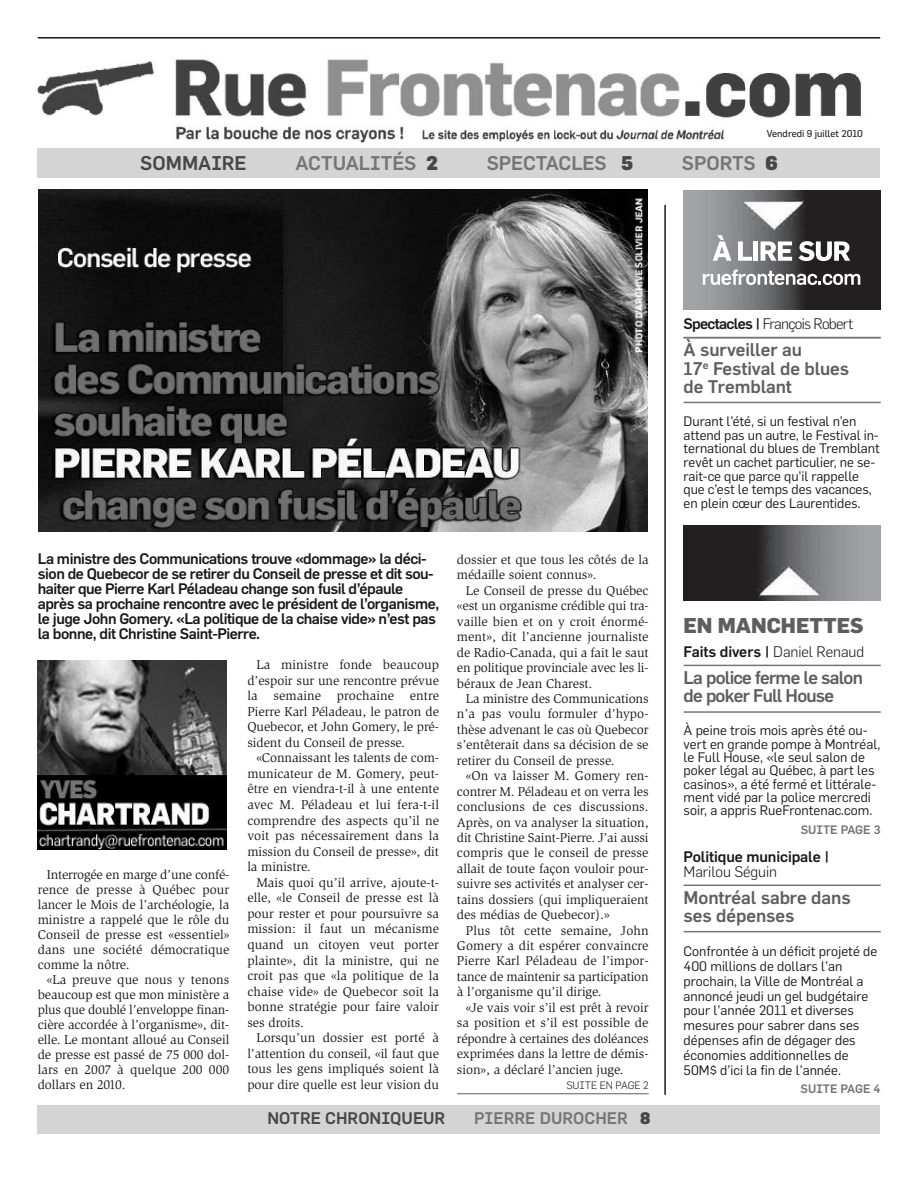
<style>
.page{position:relative;width:918px;height:1188px;background:#fff}
.page>*{position:absolute;margin:0;border:0;box-sizing:border-box;transform-origin:0 0}
.t1{font:800 21px "Flama";color:#5e5e5e}
.t2{font:500 19.5px "Flama";color:#757575}
.t3{font:500 19.5px "Flama";color:#474747}
.t4{font:500 18px/18.1px "Flama";letter-spacing:-.005em;color:#5e5e5e}
.t5{font:500 18px/18.1px "Flama";letter-spacing:-.04em;color:#5e5e5e}
.t6{font:500 16.5px "Flama";color:#474747}
.t7{font:500 16.5px "Flama";color:#757575}
.t8{font:500 15px/15px "Flama";letter-spacing:-.03em;color:#191919}
.t9{font:500 15px "Flama";letter-spacing:-.005em;color:#191919}
.t10{font:300 15px "Flama";letter-spacing:-.045em;color:#191919}
.t11{font:300 15px "Flama";letter-spacing:-.005em;color:#191919}
.t12{font:13.5px/14.9px "Flama";color:#191919}
.t13{font:13.2px/15.5px "Slimbach Std";letter-spacing:-.005em;color:#191919;text-align:justify}
.t14{font:500 12px "Flama";color:#757575}
.t15{font:300 10.5px "Flama";color:#191919}
.t16{font:9.75px "Flama Basic";color:#191919}
.s1{font-weight:900;color:#474747}
.s2{font-weight:500}
.s3{font-weight:300}
</style>
<div class="page">
<hr style="left:664px;top:205px;width:2px;height:890px;background:#191919">
<img style="left:36px;top:59px;width:841px;height:93px">
<div style="left:38px;top:149px;width:842px;height:29px;background:#d4d4d4"></div>
<div style="left:38px;top:1105px;width:842px;height:29px;background:#d4d4d4"></div>
<hr style="left:38px;top:37px;width:842px;height:2px;background:#191919">
<hr style="left:457px;top:1094px;width:192px;height:1px;background:#5e5e5e">
<img style="left:38px;top:661px;width:188px;height:188px">
<img style="left:39px;top:189px;width:609px;height:343px">
<img style="left:683px;top:526px;width:197px;height:74px">
<img style="left:683px;top:190px;width:197px;height:119px">
<svg style="left:713px;top:235px;width:18px;height:26px"></svg>
<svg style="left:738px;top:241px;width:14px;height:20px"></svg>
<div style="left:753px;top:241px;width:5px;height:20px;background:#fff"></div>
<svg style="left:761px;top:241px;width:31px;height:20px"></svg>
<svg style="left:799px;top:241px;width:51px;height:20px"></svg>
<svg style="left:703px;top:269px;width:157px;height:16px"></svg>
<hr style="left:684px;top:337px;width:197px;height:1px;background:#757575">
<hr style="left:684px;top:402px;width:197px;height:1px;background:#757575">
<hr style="left:684px;top:665px;width:197px;height:1px;background:#757575">
<hr style="left:684px;top:711px;width:197px;height:2px;background:#757575">
<hr style="left:684px;top:885px;width:197px;height:1px;background:#757575">
<hr style="left:684px;top:931px;width:197px;height:1px;background:#757575">
<p class="t16" style="left:767px;top:129px;width:98px">Vendredi 9 juillet 2010</p>
<h2 class="t3" style="left:140px;top:154px;width:108px">SOMMAIRE</h2>
<h2 class="t2" style="left:296px;top:154px;width:144px">ACTUALITÉS <span class="s1">2</span></h2>
<h2 class="t2" style="left:487px;top:154px;width:148px">SPECTACLES <span class="s1">5</span></h2>
<h2 class="t2" style="left:682px;top:154px;width:97px">SPORTS <span class="s1">6</span></h2>
<p class="t8" style="left:38px;top:552px;width:403px">La ministre des Communications trouve «dommage» la déci&shy;sion de Quebecor de se retirer du Conseil de presse et dit sou&shy;haiter que Pierre Karl Péladeau change son fusil d’épaule après sa prochaine rencontre avec le président de l’organisme, le juge John Gomery. «La politique de la chaise vide» n’est pas la bonne, dit Christine Saint-Pierre.</p>
<p class="t13" style="left:38px;top:868px;width:193px;line-height:15px;text-indent:9px">Interrogée en marge d’une confé&shy;rence de presse à Québec pour lancer le Mois de l’archéologie, la ministre a rappelé que le rôle du Conseil de presse est «essentiel» dans une société démocratique comme la nôtre.</p>
<p class="t13" style="left:38px;top:973px;width:193px;line-height:15px;text-indent:9px">«La preuve que nous y tenons beaucoup est que mon ministère a plus que doublé l’enveloppe finan&shy;cière accordée à l’organisme», dit&shy;elle. Le montant alloué au Conseil de presse est passé de 75 000 dol&shy;lars en 2007 à quelque 200 000 dollars en 2010.</p>
<p class="t13" style="left:247px;top:658px;width:193px;text-indent:9px">La ministre fonde beaucoup d’espoir sur une rencontre prévue la semaine prochaine entre Pierre Karl Péladeau, le patron de Quebecor, et John Gomery, le pré&shy;sident du Conseil de presse.</p>
<p class="t13" style="left:247px;top:751px;width:193px;text-indent:9px">«Connaissant les talents de com&shy;municateur de M. Gomery, peut&shy;être en viendra-t-il à une entente avec M. Péladeau et lui fera-t-il comprendre des aspects qu’il ne voit pas nécessairement dans la mission du Conseil de presse», dit la ministre.</p>
<p class="t13" style="left:247px;top:876px;width:193px;text-indent:9px">Mais quoi qu’il arrive, ajoute-t&shy;elle, «le Conseil de presse est là pour rester et pour poursuivre sa mission: il faut un mécanisme quand un citoyen veut porter plainte», dit la ministre, qui ne croit pas que «la politique de la chaise vide» de Quebecor soit la bonne stratégie pour faire valoir ses droits.</p>
<p class="t13" style="left:247px;top:1031px;width:193px;text-indent:9px">Lorsqu’un dossier est porté à l’attention du conseil, «il faut que tous les gens impliqués soient là pour dire quelle est leur vision du</p>
<p class="t13" style="left:457px;top:553px;width:193px">dossier et que tous les côtés de la médaille soient connus».</p>
<p class="t13" style="left:457px;top:584px;width:193px;text-indent:9px">Le Conseil de presse du Québec «est un organisme crédible qui tra&shy;vaille bien et on y croit énormé&shy;ment», dit l’ancienne journaliste de Radio-Canada, qui a fait le saut en politique provinciale avec les li&shy;béraux de Jean Charest.</p>
<p class="t13" style="left:457px;top:692px;width:193px;text-indent:9px">La ministre des Communications n’a pas voulu formuler d’hypo&shy;thèse advenant le cas où Quebecor s’entêterait dans sa décision de se retirer du Conseil de presse.</p>
<p class="t13" style="left:457px;top:769px;width:193px;text-indent:9px">«On va laisser M. Gomery ren&shy;contrer M. Péladeau et on verra les conclusions de ces discussions.<br>Après, on va analyser la situation, dit Christine Saint-Pierre. J’ai aussi compris que le conseil de presse allait de toute façon vouloir pour&shy;suivre ses activités et analyser cer&shy;tains dossiers (qui impliqueraient des médias de Quebecor).»</p>
<p class="t13" style="left:457px;top:923px;width:193px;text-indent:9px">Plus tôt cette semaine, John Gomery a dit espérer convaincre Pierre Karl Péladeau de l’impor&shy;tance de maintenir sa participation à l’organisme qu’il dirige.</p>
<p class="t13" style="left:457px;top:1001px;width:193px;text-indent:9px">«Je vais voir s’il est prêt à revoir sa position et s’il est possible de répondre à certaines des doléances exprimées dans la lettre de démis&shy;sion», a déclaré l’ancien juge.</p>
<p class="t15" style="left:566px;top:1080px;width:84px">SUITE EN PAGE 2</p>
<p class="t6" style="left:267px;top:1110px;width:179px">NOTRE CHRONIQUEUR</p>
<p class="t7" style="left:474px;top:1110px;width:178px">PIERRE DUROCHER <span class="s1">8</span></p>
<p class="t10" style="left:684px;top:317px;width:171px"><span class="s2">Spectacles |</span> François Robert</p>
<h3 class="t4" style="left:684px;top:342px;width:167px">À surveiller au<br>17<sup>e</sup> Festival de blues de Tremblant</h3>
<p class="t12" style="left:684px;top:415px;width:198px;line-height:13.6px">Durant l’été, si un festival n’en attend pas un autre, le Festival in&shy;ternational du blues de Tremblant revêt un cachet particulier, ne se&shy;rait-ce que parce qu’il rappelle que c’est le temps des vacances, en plein cœur des Laurentides.</p>
<h1 class="t1" style="left:683px;top:616px;width:182px">EN MANCHETTES</h1>
<p class="t9" style="left:684px;top:645px;width:182px">Faits divers | <span class="s3">Daniel Renaud</span></p>
<h3 class="t5" style="left:684px;top:669px;width:181px">La police ferme le salon de poker Full House</h3>
<p class="t12" style="left:684px;top:724px;width:198px;line-height:13.4px">À peine trois mois après été ou&shy;vert en grande pompe à Montréal, le Full House, «le seul salon de poker légal au Québec, à part les casinos», a été fermé et littérale&shy;ment vidé par la police mercredi soir, a appris RueFrontenac.com.</p>
<p class="t14" style="left:801px;top:824px;width:81px">SUITE PAGE 3</p>
<p class="t9" style="left:684px;top:850px;width:147px">Politique municipale |</p>
<p class="t11" style="left:684px;top:865px;width:95px">Marilou Séguin</p>
<h3 class="t4" style="left:684px;top:889px;width:169px">Montréal sabre dans ses dépenses</h3>
<p class="t12" style="left:684px;top:944px;width:195px">Confrontée à un déficit projeté de<br>400 millions de dollars l’an prochain, la Ville de Montréal a annoncé jeudi un gel budgétaire pour l’année 2011 et diverses mesures pour sabrer dans ses dépenses afin de dégager des économies additionnelles de<br>50M$ d’ici la fin de l’année.</p>
<p class="t14" style="left:801px;top:1084px;width:82px">SUITE PAGE 4</p>
</div>
